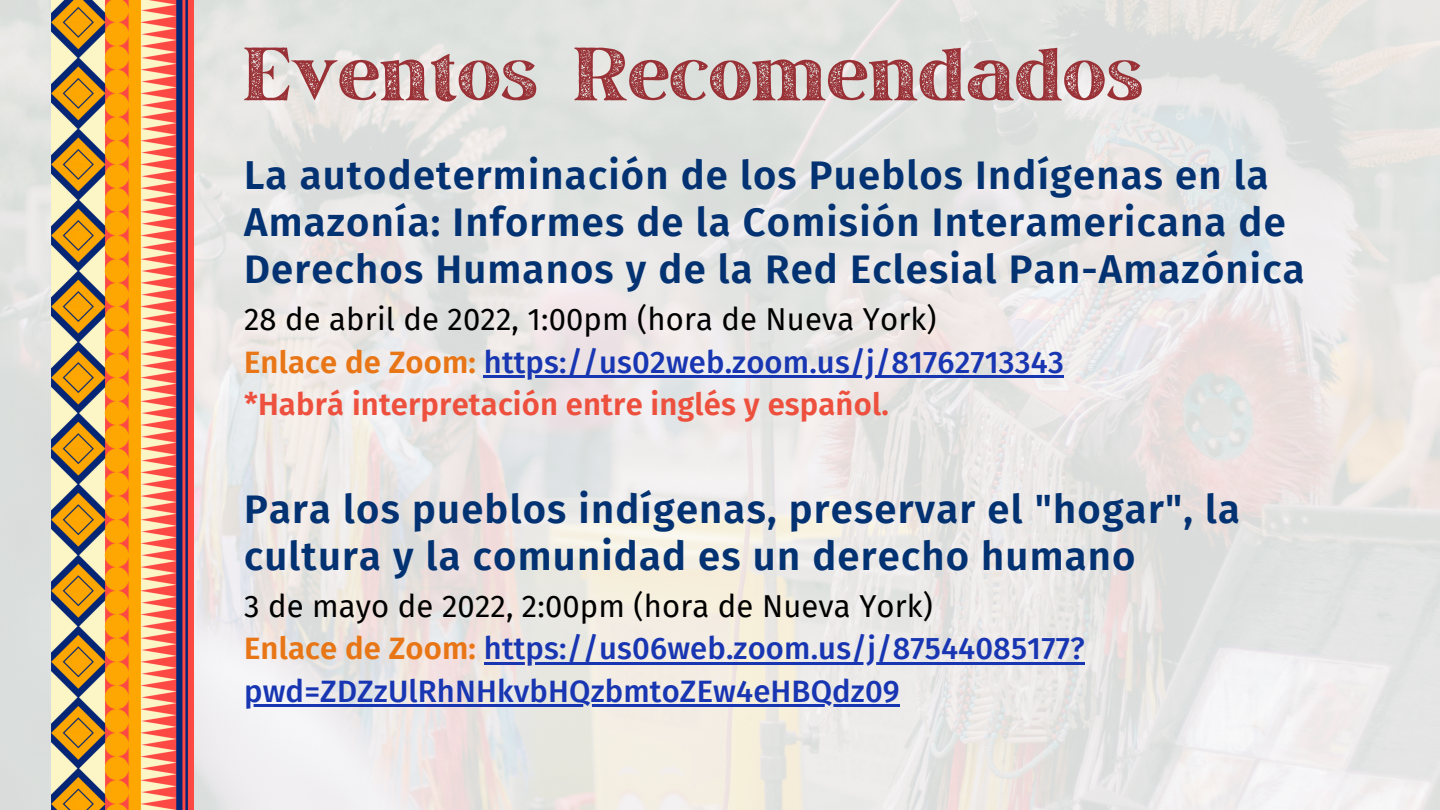
<style>
.page{position:relative;width:1440px;height:810px;background:#fff}
.page>*{position:absolute;margin:0;border:0;box-sizing:border-box;transform-origin:0 0}
.t1{font:90px "March Rough";color:#993136}
.t2{font:600 40px/47.2px "Fira Sans";letter-spacing:.03em;color:#033272}
.t3{font:500 31px/42.8px "Fira Sans";letter-spacing:.005em;color:#1836b2}
.t4{font:31px "Fira Sans";letter-spacing:.005em;color:#000}
.t5{font:600 31px "Fira Sans";letter-spacing:.005em;color:#ee503e}
.s1{font-weight:600;color:#e87616}
</style>
<div class="page">
<img style="left:0;top:0;width:1440px;height:810px">
<img style="left:52px;top:0;width:142px;height:810px">
<hr style="left:484px;top:662px;width:601px;height:3px;background:#1836b2">
<hr style="left:244px;top:704px;width:656px;height:3px;background:#1836b2">
<hr style="left:484px;top:375px;width:580px;height:3px;background:#1836b2">
<p class="t1" style="left:244px;top:33px;width:901px">Eventos Recomendados</p>
<p class="t2" style="left:244px;top:152px;width:1062px">La autodeterminación de los Pueblos Indígenas en la<br>Amazonía: Informes de la Comisión Interamericana de<br>Derechos Humanos y de la Red Eclesial Pan-Amazónica</p>
<p class="t4" style="left:244px;top:301px;width:694px">28 de abril de 2022, 1:00pm (hora de Nueva York)</p>
<p class="t3" style="left:244px;top:341px;width:821px"><span class="s1">Enlace de Zoom:</span> https://us02web.zoom.us/j/81762713343</p>
<p class="t5" style="left:244px;top:386px;width:646px">*Habrá interpretación entre inglés y español.</p>
<p class="t2" style="left:244px;top:486px;width:998px">Para los pueblos indígenas, preservar el "hogar", la cultura y la comunidad es un derecho humano</p>
<p class="t4" style="left:244px;top:588px;width:690px">3 de mayo de 2022, 2:00pm (hora de Nueva York)</p>
<p class="t3" style="left:244px;top:628px;width:842px"><span class="s1">Enlace de Zoom:</span> https://us06web.zoom.us/j/87544085177? pwd=ZDZzUlRhNHkvbHQzbmtoZEw4eHBQdz09</p>
</div>
